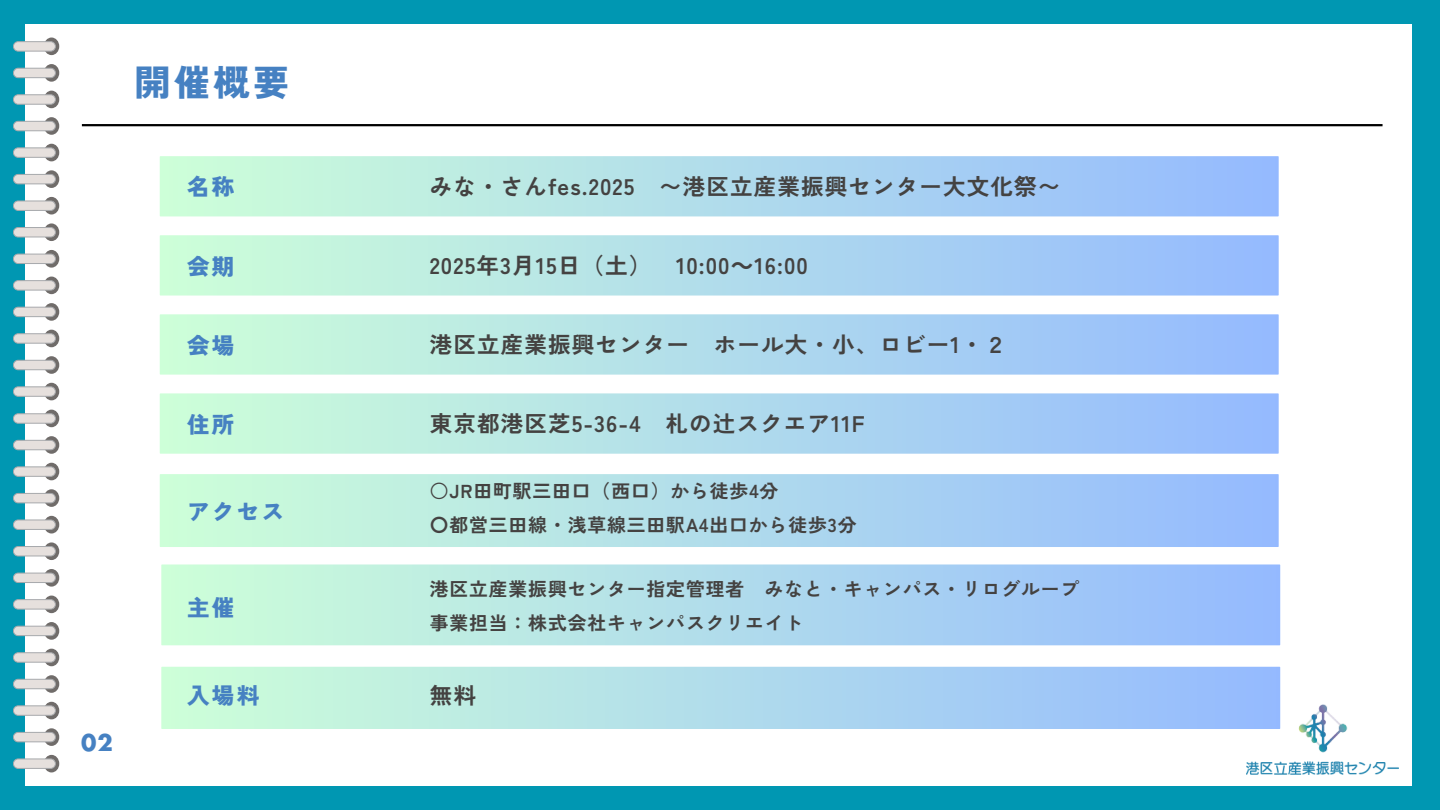
<style>
.page{position:relative;width:1440px;height:810px;background:#0097b2}
.page>*{position:absolute;margin:0;border:0;box-sizing:border-box;transform-origin:0 0}
.t1{font:900 36px "Zen Kaku Gothic New";color:#4681c2}
.t2{font:700 22.5px "Zen Kaku Gothic New";letter-spacing:.05em;color:#444241}
.t3{font:900 22.5px "Zen Kaku Gothic New";letter-spacing:.1em;color:#4681c2}
.t4{font:700 22.4px "Futura LT Pro";color:#4681c2}
.t5{font:700 18.8px/33.8px "Zen Kaku Gothic New";letter-spacing:.05em;color:#444241}
.s1{font-family:"Noto Sans CJ Ksc"}
</style>
<div class="page">
<div style="left:26px;top:24px;width:1385px;height:762px;background:#fff"></div>
<svg style="left:13px;top:38px;width:46px;height:362px"></svg>
<svg style="left:13px;top:410px;width:46px;height:362px"></svg>
<hr style="left:82px;top:124px;width:1301px;height:2px;background:#000">
<svg style="left:160px;top:156px;width:1119px;height:60px;background:#b0dceb"></svg>
<svg style="left:160px;top:235px;width:1119px;height:61px;background:#b1dceb"></svg>
<svg style="left:160px;top:314px;width:1119px;height:61px;background:#b1dceb"></svg>
<svg style="left:160px;top:393px;width:1119px;height:61px;background:#b1dceb"></svg>
<svg style="left:160px;top:474px;width:1119px;height:73px;background:#b0dceb"></svg>
<svg style="left:161px;top:564px;width:1119px;height:81px;background:#b1dceb"></svg>
<svg style="left:161px;top:667px;width:1119px;height:62px;background:#b1dceb"></svg>
<img style="left:1247px;top:705px;width:152px;height:69px">
<p class="t1" style="left:134px;top:55px;width:156px">開催概要</p>
<h3 class="t4" style="left:81px;top:733px;width:33px">02</h3>
<h1 class="t3" style="left:187px;top:169px;width:49px">名称</h1>
<p class="t2" style="left:430px;top:169px;width:632px">みな・さんfes.2025 〜港区立産業振興センター大文化祭〜</p>
<p class="t3" style="left:187px;top:248px;width:49px">会期</p>
<h3 class="t2" style="left:430px;top:248px;width:380px">2025年3月15日（土） 10:00<span class="s1">～</span>16:00</h3>
<h3 class="t3" style="left:187px;top:328px;width:49px">会場</h3>
<h3 class="t2" style="left:430px;top:327px;width:579px">港区立産業振興センター ホール大・小、ロビー1・２</h3>
<h3 class="t3" style="left:187px;top:407px;width:49px">住所</h3>
<h3 class="t2" style="left:430px;top:406px;width:436px">東京都港区芝5-36-4 札の辻スクエア11F</h3>
<h3 class="t3" style="left:187px;top:494px;width:98px">アクセス</h3>
<h2 class="t3" style="left:187px;top:590px;width:49px">主催</h2>
<h3 class="t5" style="left:430px;top:473px;width:428px">○JR田町駅三田口（西口）から徒歩4分<br>〇都営三田線・浅草線三田駅A4出口から徒歩3分</h3>
<h3 class="t5" style="left:430px;top:571px;width:651px">港区立産業振興センター指定管理者 みなと・キャンパス・リログループ</h3>
<h4 class="t5" style="left:430px;top:605px;width:375px">事業担当：株式会社キャンパスクリエイト</h4>
<h3 class="t3" style="left:187px;top:678px;width:74px">入場料</h3>
<p class="t2" style="left:430px;top:678px;width:48px">無料</p>
</div>
